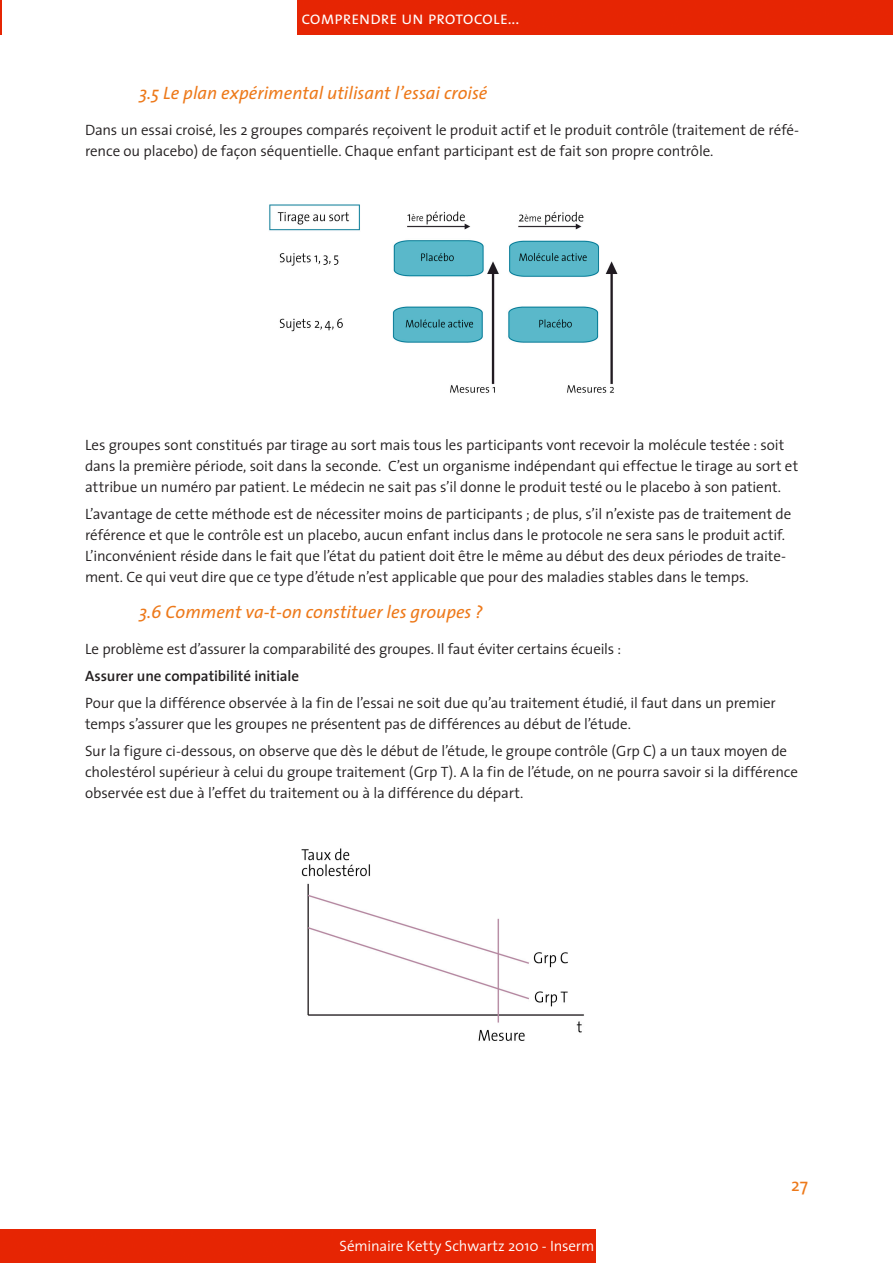
<style>
.page{position:relative;width:893px;height:1263px;background:#fff}
.page>*{position:absolute;margin:0;border:0;box-sizing:border-box;transform-origin:0 0}
.t1{font:italic 18px "The Sans";color:#ed791a}
.t2{font:18px "The Sans Semi Light Caps";letter-spacing:-.02em;color:#fff}
.t3{font:18px "The Sans";color:#ed791a}
.t4{font:300 15px/21px "The Sans";letter-spacing:-.005em;color:#231f20}
.t5{font:300 15px "The Sans";letter-spacing:-.01em;color:#fff}
.t6{font:600 15px "The Sans";letter-spacing:-.01em;color:#231f20}
</style>
<div class="page">
<img style="left:0;top:0;width:1px;height:34px">
<div style="left:297px;top:0;width:596px;height:34px;background:#e62503"></div>
<div style="left:0;top:1230px;width:596px;height:33px;background:#e62503"></div>
<img style="left:269px;top:204px;width:349px;height:189px">
<img style="left:301px;top:848px;width:283px;height:193px">
<p class="t2" style="left:301px;top:3px;width:220px">comprendre un protocole...</p>
<p class="t1" style="left:139px;top:78px;width:350px">3.5 Le plan expérimental utilisant l’essai croisé</p>
<p class="t4" style="left:85px;top:119px;width:716px">Dans un essai croisé, les 2 groupes comparés reçoivent le produit actif et le produit contrôle (traitement de réfé&shy;rence ou placebo) de façon séquentielle. Chaque enfant participant est de fait son propre contrôle.</p>
<p class="t4" style="left:85px;top:434px;width:715px">Les groupes sont constitués par tirage au sort mais tous les participants vont recevoir la molécule testée : soit dans la première période, soit dans la seconde. C’est un organisme indépendant qui effectue le tirage au sort et attribue un numéro par patient. Le médecin ne sait pas s’il donne le produit testé ou le placebo à son patient.</p>
<p class="t4" style="left:85px;top:503px;width:708px">L’avantage de cette méthode est de nécessiter moins de participants ; de plus, s’il n’existe pas de traitement de référence et que le contrôle est un placebo, aucun enfant inclus dans le protocole ne sera sans le produit actif.</p>
<p class="t4" style="left:85px;top:545px;width:702px">L’inconvénient réside dans le fait que l’état du patient doit être le même au début des deux périodes de traite&shy;ment. Ce qui veut dire que ce type d’étude n’est applicable que pour des maladies stables dans le temps.</p>
<p class="t1" style="left:139px;top:597px;width:345px">3.6 Comment va-t-on constituer les groupes ?</p>
<p class="t4" style="left:85px;top:638px;width:538px">Le problème est d’assurer la comparabilité des groupes. Il faut éviter certains écueils :</p>
<p class="t6" style="left:85px;top:664px;width:216px">Assurer une compatibilité initiale</p>
<p class="t4" style="left:85px;top:692px;width:692px">Pour que la différence observée à la fin de l’essai ne soit due qu’au traitement étudié, il faut dans un premier temps s’assurer que les groupes ne présentent pas de différences au début de l’étude.</p>
<p class="t4" style="left:85px;top:740px;width:714px">Sur la figure ci-dessous, on observe que dès le début de l’étude, le groupe contrôle (Grp C) a un taux moyen de cholestérol supérieur à celui du groupe traitement (Grp T). A la fin de l’étude, on ne pourra savoir si la différence observée est due à l’effet du traitement ou à la différence du départ.</p>
<p class="t5" style="left:340px;top:1234px;width:256px">Séminaire Ketty Schwartz 2010 - Inserm</p>
<p class="t3" style="left:791px;top:1170px;width:18px">27</p>
</div>
